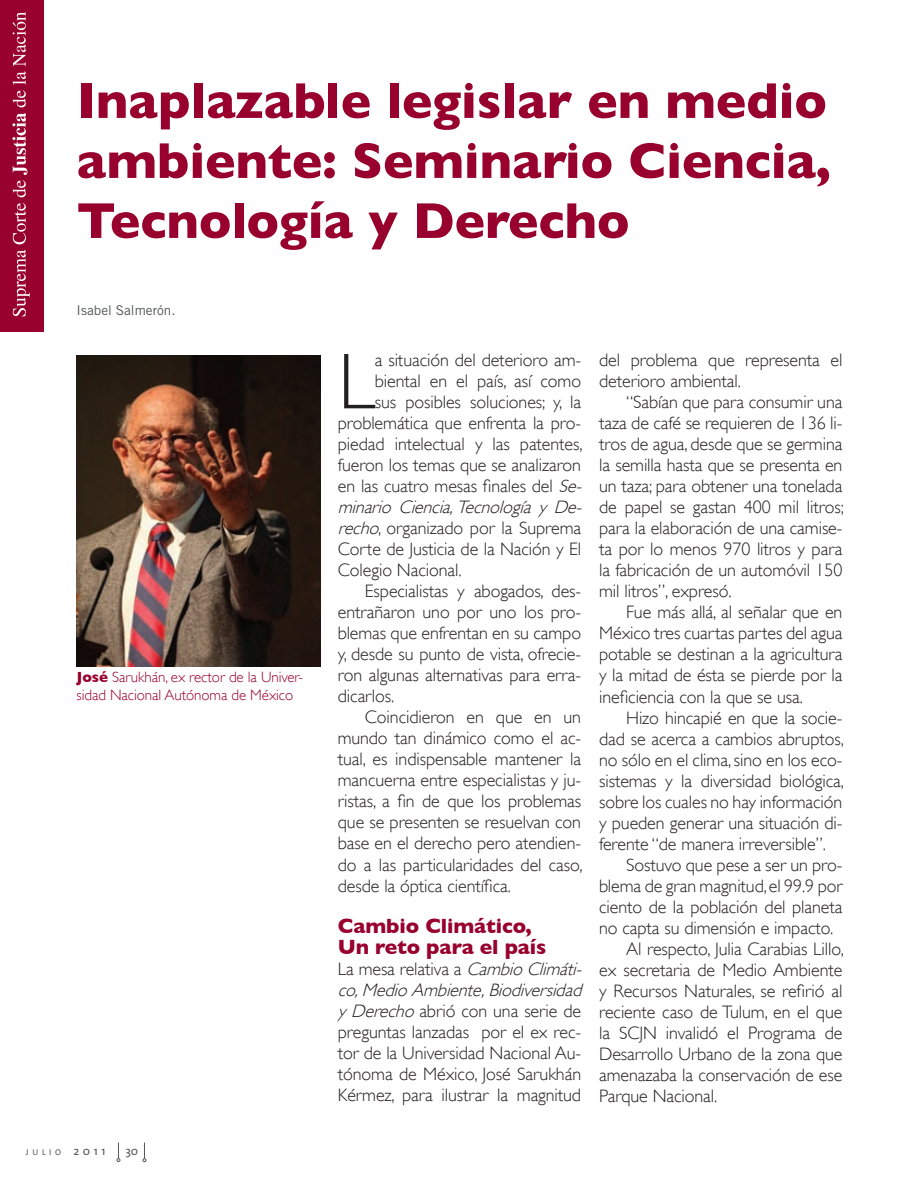
<style>
.page{position:relative;width:919px;height:1178px;background:#fff}
.page>*{position:absolute;margin:0;border:0;box-sizing:border-box;transform-origin:0 0}
.t1{font:300 79.5px "Gill Sans";color:#231f20}
.t2{font:700 51px/60px "Gill Sans";color:#98012d;text-align:justify}
.t3{font:700 21px/21px "Gill Sans";letter-spacing:-.005em;color:#98012d}
.t4{font:300 18px/21px "Gill Sans";letter-spacing:-.005em;color:#231f20}
.t5{font:italic 300 18px "Gill Sans";color:#231f20}
.t6{font:300 15px/18px "Gill Sans";letter-spacing:-.005em;color:#98012d}
.t7{font:13.5px "Trade Gothic";color:#545557}
.t8{font:12px "The Sans";color:#545557}
.t9{font:8.4px "The Sans";letter-spacing:.435em;color:#545557}
.s1{font-weight:700}
.s2{font-size:12px}
.s3{font-style:italic}
</style>
<div class="page">
<div style="left:0;top:0;width:43px;height:332px;background:#98012d"></div>
<svg style="left:13px;top:250px;width:17px;height:67px"></svg>
<svg style="left:13px;top:203px;width:13px;height:41px"></svg>
<svg style="left:12px;top:113px;width:15px;height:84px"></svg>
<svg style="left:13px;top:12px;width:13px;height:95px"></svg>
<svg style="left:117px;top:1142px;width:3px;height:20px"></svg>
<svg style="left:142px;top:1142px;width:4px;height:20px"></svg>
<img style="left:77px;top:356px;width:243px;height:310px">
<h2 class="t2" style="left:77px;top:70px;width:755px">I naplazable legislar en medio ambiente: Seminario Ciencia, Tecnología y Derecho</h2>
<p class="t7" style="left:77px;top:302px;width:100px">Isabel Salmerón.</p>
<p class="t6" style="left:77px;top:668px;width:228px"><span class="s1">José</span> Sarukhán, ex rector de la Univer&shy;sidad Nacional Autónoma de México</p>
<p class="t9" style="left:26px;top:1145px;width:81px">julio <span class="s2">2011</span></p>
<p class="t8" style="left:125px;top:1141px;width:14px">30</p>
<h1 class="t1" style="left:338px;top:336px;width:39px">L</h1>
<p class="t4" style="left:375px;top:350px;width:208px">a situación del deterioro am-</p>
<p class="t4" style="left:375px;top:371px;width:208px">biental en el país, así como</p>
<p class="t4" style="left:375px;top:392px;width:208px">sus posibles soluciones; y, la</p>
<p class="t4" style="left:338px;top:413px;width:245px">problemática que enfrenta la pro-</p>
<p class="t4" style="left:338px;top:434px;width:246px">piedad intelectual y las patentes,</p>
<p class="t4" style="left:338px;top:455px;width:245px">fueron los temas que se analizaron</p>
<p class="t4" style="left:338px;top:476px;width:250px">en las cuatro mesas finales del <span class="s3">Se-</span></p>
<p class="t5" style="left:338px;top:497px;width:250px">minario Ciencia,Tecnología y De-</p>
<p class="t4" style="left:338px;top:518px;width:245px"><span class="s3">recho</span>, organizado por la Suprema</p>
<p class="t4" style="left:338px;top:539px;width:245px">Corte de Justicia de la Nación y El</p>
<p class="t4" style="left:338px;top:560px;width:125px">Colegio Nacional.</p>
<p class="t4" style="left:365px;top:581px;width:218px">Especialistas y abogados, des-</p>
<p class="t4" style="left:338px;top:602px;width:245px">entrañaron uno por uno los pro-</p>
<p class="t4" style="left:338px;top:623px;width:245px">blemas que enfrentan en su campo</p>
<p class="t4" style="left:338px;top:644px;width:245px">y, desde su punto de vista, ofrecie-</p>
<p class="t4" style="left:338px;top:665px;width:245px">ron algunas alternativas para erra-</p>
<p class="t4" style="left:338px;top:686px;width:58px">dicarlos.</p>
<p class="t4" style="left:365px;top:707px;width:218px">Coincidieron en que en un</p>
<p class="t4" style="left:338px;top:728px;width:245px">mundo tan dinámico como el ac-</p>
<p class="t4" style="left:338px;top:749px;width:245px">tual, es indispensable mantener la</p>
<p class="t4" style="left:338px;top:770px;width:245px">mancuerna entre especialistas y ju-</p>
<p class="t4" style="left:338px;top:791px;width:245px">ristas, a fin de que los problemas</p>
<p class="t4" style="left:338px;top:812px;width:245px">que se presenten se resuelvan con</p>
<p class="t4" style="left:338px;top:833px;width:245px">base en el derecho pero atendien-</p>
<p class="t4" style="left:338px;top:854px;width:246px">do a las particularidades del caso,</p>
<p class="t4" style="left:338px;top:875px;width:174px">desde la óptica científica.</p>
<p class="t3" style="left:338px;top:916px;width:210px">Cambio Climático,<br>Un reto para el país</p>
<p class="t4" style="left:338px;top:959px;width:250px">L a m e s a re l at i v a a <span class="s3">CambioClimáti&shy;co,MedioAmbiente,Biodiversidad y Derecho</span>abrió con una serie de preguntas lanzadas por el ex rec&shy;tor de la Universidad Nacional Au&shy;tónoma de México, José Sarukhán Kérmez, para ilustrar la magnitud</p>
<p class="t4" style="left:599px;top:350px;width:245px">del problema que representa el deterioro ambiental.</p>
<p class="t4" style="left:599px;top:392px;width:246px;text-align:justify;text-indent:27px">“Sabían que para consumir una taza de café se requieren de 136 li&shy;tros de agua, desde que se germina la semilla hasta que se presenta en un taza; para obtener una tonelada de papel se gastan 400 mil litros; para la elaboración de una camise&shy;ta por lo menos 970 litros y para la fabricación de un automóvil 150 mil litros”, expresó.</p>
<p class="t4" style="left:599px;top:602px;width:245px;text-align:justify;text-indent:27px">Fue más allá, al señalar que en México tres cuartas partes del agua potable se destinan a la agricultura y la mitad de ésta se pierde por la ineficiencia con la que se usa.</p>
<p class="t4" style="left:626px;top:707px;width:218px">Hizo hincapié en que la socie-</p>
<p class="t4" style="left:599px;top:728px;width:246px">dad se acerca a cambios abruptos,</p>
<p class="t4" style="left:599px;top:749px;width:245px">no sólo en el clima, sino en los eco-</p>
<p class="t4" style="left:599px;top:770px;width:246px">sistemas y la diversidad biológica,</p>
<p class="t4" style="left:599px;top:791px;width:245px">sobre los cuales no hay información</p>
<p class="t4" style="left:599px;top:812px;width:245px">y pueden generar una situación di-</p>
<p class="t4" style="left:599px;top:833px;width:228px">ferente “de manera irreversible”.</p>
<p class="t4" style="left:626px;top:854px;width:218px">Sostuvo que pese a ser un pro-</p>
<p class="t4" style="left:599px;top:875px;width:245px">blema de gran magnitud, el 99.9 por</p>
<p class="t4" style="left:599px;top:896px;width:245px">ciento de la población del planeta</p>
<p class="t4" style="left:599px;top:917px;width:235px">no capta su dimensión e impacto.</p>
<p class="t4" style="left:626px;top:938px;width:219px">Al respecto, Julia Carabias Lillo,</p>
<p class="t4" style="left:599px;top:959px;width:245px">ex secretaria de Medio Ambiente</p>
<p class="t4" style="left:599px;top:980px;width:245px">y Recursos Naturales, se refirió al</p>
<p class="t4" style="left:599px;top:1001px;width:245px">reciente caso de Tulum, en el que</p>
<p class="t4" style="left:599px;top:1022px;width:245px">la SCJN invalidó el Programa de</p>
<p class="t4" style="left:599px;top:1043px;width:245px">Desarrollo Urbano de la zona que</p>
<p class="t4" style="left:599px;top:1064px;width:245px">amenazaba la conservación de ese</p>
<p class="t4" style="left:599px;top:1085px;width:120px">Parque Nacional.</p>
</div>
